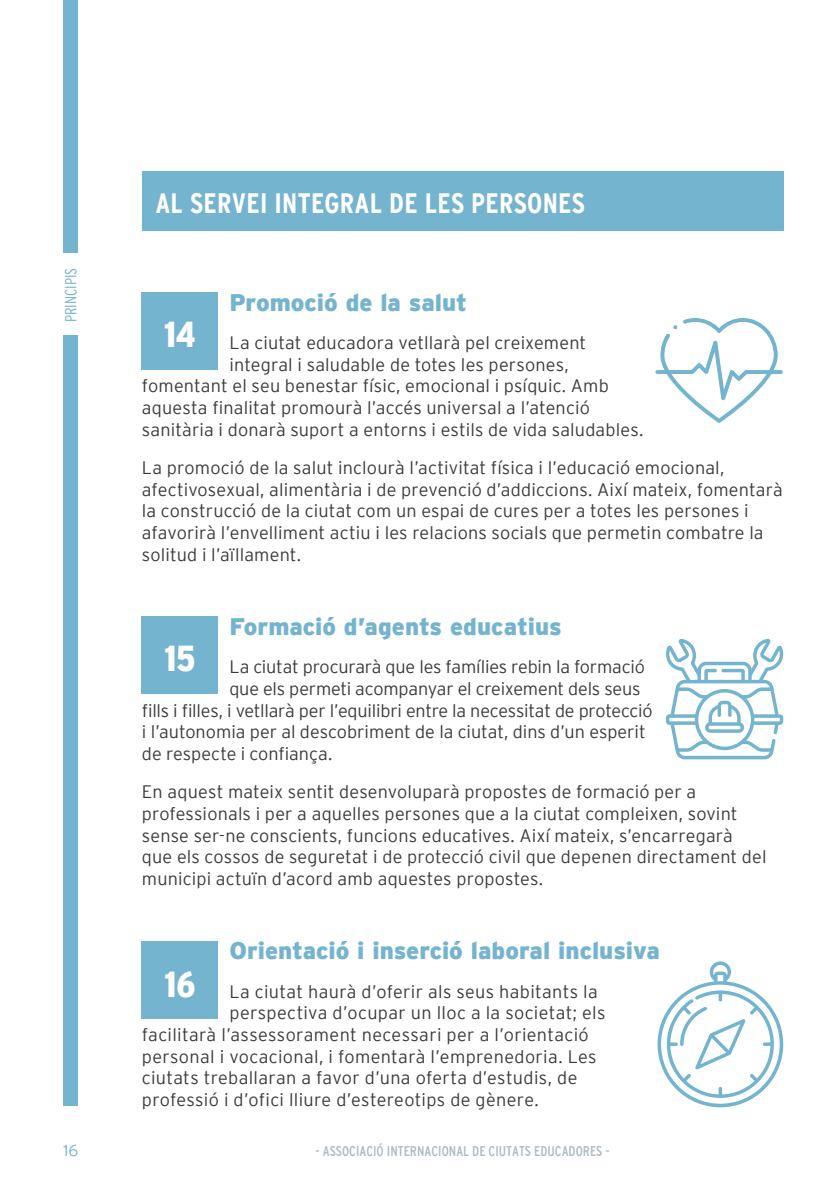
<style>
.page{position:relative;width:840px;height:1191px;background:#fff}
.page>*{position:absolute;margin:0;border:0;box-sizing:border-box;transform-origin:0 0}
.t1{font:900 condensed 36px "Interstate";color:#fff}
.t2{font:700 condensed 28px "Interstate";letter-spacing:.01em;color:#fff}
.t3{font:900 24px "Interstate";letter-spacing:-.005em;color:#75b4ce}
.t4{font:300 18px/21.6px "Interstate";letter-spacing:.01em;color:#3c3c3b}
.t5{font:300 18px "Interstate";letter-spacing:-.01em;color:#3c3c3b}
.t6{font:300 18px "Interstate";letter-spacing:-.015em;color:#3c3c3b}
.t7{font:300 condensed 16px "Interstate";color:#75b4ce}
.t8{font:300 16px "Interstate";color:#75b4ce}
.t9{font:condensed 14px "Interstate";color:#adb9c1}
</style>
<div class="page">
<div style="left:64px;top:0;width:14px;height:252px;background:#75b4ce"></div>
<div style="left:64px;top:335px;width:14px;height:771px;background:#75b4ce"></div>
<div style="left:142px;top:171px;width:640px;height:59px;background:#75b4ce"></div>
<div style="left:142px;top:941px;width:76px;height:78px;background:#75b4ce"></div>
<svg style="left:657px;top:961px;width:127px;height:146px"></svg>
<div style="left:142px;top:292px;width:76px;height:78px;background:#75b4ce"></div>
<div style="left:142px;top:616px;width:76px;height:77px;background:#75b4ce"></div>
<svg style="left:655px;top:318px;width:128px;height:105px"></svg>
<svg style="left:666px;top:639px;width:117px;height:120px"></svg>
<p class="t7" style="left:62px;top:322px;width:56px;rotate:-90deg">PRINCIPIS</p>
<h2 class="t2" style="left:155px;top:188px;width:431px">AL SERVEI INTEGRAL DE LES PERSONES</h2>
<h3 class="t3" style="left:229px;top:288px;width:239px">Promoció de la salut</h3>
<p class="t4" style="left:229px;top:332px;width:358px">La ciutat educadora vetllarà pel creixement</p>
<p class="t4" style="left:229px;top:353px;width:341px">integral i saludable de totes les persones,</p>
<p class="t4" style="left:142px;top:375px;width:468px">fomentant el seu benestar físic, emocional i psíquic. Amb</p>
<p class="t4" style="left:142px;top:397px;width:449px">aquesta finalitat promourà l’accés universal a l’atenció</p>
<p class="t4" style="left:142px;top:418px;width:503px">sanitària i donarà suport a entorns i estils de vida saludables.</p>
<p class="t4" style="left:142px;top:457px;width:642px">La promoció de la salut inclourà l’activitat física i l’educació emocional, afectivosexual, alimentària i de prevenció d’addiccions. Així mateix, fomentarà la construcció de la ciutat com un espai de cures per a totes les persones i afavorirà l’envelliment actiu i les relacions socials que permetin combatre la solitud i l’aïllament.</p>
<h1 class="t1" style="left:164px;top:314px;width:33px">14</h1>
<h3 class="t3" style="left:229px;top:612px;width:333px">Formació d’agents educatius</h3>
<p class="t5" style="left:229px;top:657px;width:417px">La ciutat procurarà que les famílies rebin la formació</p>
<p class="t5" style="left:229px;top:678px;width:412px">que els permeti acompanyar el creixement dels seus</p>
<p class="t6" style="left:142px;top:700px;width:512px">fills i filles, i vetllarà per l’equilibri entre la necessitat de protecció</p>
<p class="t4" style="left:142px;top:721px;width:505px">i l’autonomia per al descobriment de la ciutat, dins d’un esperit</p>
<p class="t4" style="left:142px;top:742px;width:192px">de respecte i confiança.</p>
<p class="t4" style="left:142px;top:781px;width:626px">En aquest mateix sentit desenvoluparà propostes de formació per a professionals i per a aquelles persones que a la ciutat compleixen, sovint sense ser-ne conscients, funcions educatives. Així mateix, s’encarregarà que els cossos de seguretat i de protecció civil que depenen directament del municipi actuïn d’acord amb aquestes propostes.</p>
<h1 class="t1" style="left:164px;top:638px;width:33px">15</h1>
<h3 class="t3" style="left:229px;top:937px;width:431px">Orientació i inserció laboral inclusiva</h3>
<p class="t4" style="left:229px;top:980px;width:369px">La ciutat haurà d’oferir als seus habitants la</p>
<p class="t4" style="left:229px;top:1002px;width:377px">perspectiva d’ocupar un lloc a la societat; els</p>
<p class="t4" style="left:142px;top:1023px;width:448px">facilitarà l’assessorament necessari per a l’orientació</p>
<p class="t4" style="left:142px;top:1045px;width:456px">personal i vocacional, i fomentarà l’emprenedoria. Les</p>
<p class="t4" style="left:142px;top:1066px;width:437px">ciutats treballaran a favor d’una oferta d’estudis, de</p>
<p class="t4" style="left:142px;top:1088px;width:398px">professió i d’ofici lliure d’estereotips de gènere.</p>
<h1 class="t1" style="left:164px;top:964px;width:32px">16</h1>
<p class="t8" style="left:64px;top:1140px;width:16px">16</p>
<p class="t9" style="left:315px;top:1142px;width:296px">- ASSOCIACIÓ INTERNACIONAL DE CIUTATS EDUCADORES -</p>
</div>
